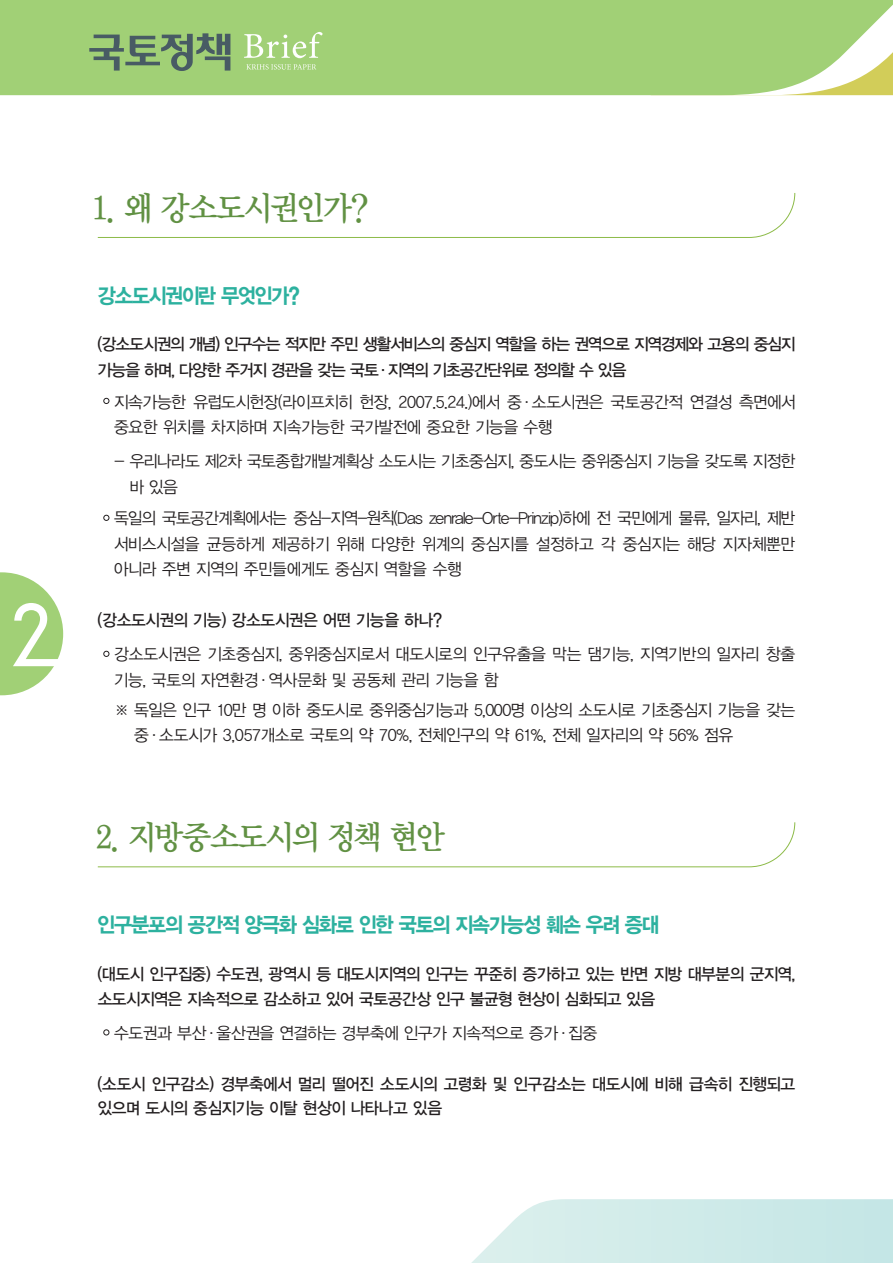
<style>
.page{position:relative;width:893px;height:1263px;background:#fff}
.page>*{position:absolute;margin:0;border:0;box-sizing:border-box;transform-origin:0 0}
.t1{font:33px "YDIY Mj O340";letter-spacing:-.065em;color:#619143;scale:.94 1}
.t2{font:21px "YDIYGO350";letter-spacing:-.065em;color:#2db19f;scale:.94 1}
.t3{font:16.5px/25.5px "YDIYGO320";letter-spacing:-.03em;color:#231f20}
.t4{font:16.5px/25.5px "YDIYGO330";letter-spacing:-.045em;color:#231f20}
.t5{font:16.5px/25.5px "YDIYGO330";letter-spacing:-.07em;color:#231f20}
</style>
<div class="page">
<svg style="left:0;top:572px;width:64px;height:123px"></svg>
<div style="left:0;top:0;width:893px;height:95px;background:#a1d076"></div>
<svg style="left:89px;top:33px;width:141px;height:38px;background:#7da16e"></svg>
<svg style="left:246px;top:64px;width:70px;height:6px"></svg>
<svg style="left:244px;top:32px;width:79px;height:26px"></svg>
<svg style="left:471px;top:1199px;width:422px;height:64px;background:#d2ecea"></svg>
<svg style="left:97px;top:193px;width:698px;height:45px"></svg>
<svg style="left:97px;top:822px;width:698px;height:45px"></svg>
<svg style="left:103px;top:398px;width:6px;height:6px"></svg>
<svg style="left:103px;top:515px;width:6px;height:6px"></svg>
<svg style="left:103px;top:651px;width:6px;height:6px"></svg>
<svg style="left:103px;top:1029px;width:6px;height:6px"></svg>
<p class="t1" style="left:91px;top:191px;width:297px">1. 왜 강소도시권인가?</p>
<p class="t2" style="left:98px;top:284px;width:217px">강소도시권이란 무엇인가?</p>
<p class="t5" style="left:98px;top:332px;width:700px">(강소도시권의 개념) 인구수는 적지만 주민 생활서비스의 중심지 역할을 하는 권역으로 지역경제와 고용의 중심지 가능을 하며, 다양한 주거지 경관을 갖는 국토·지역의 기초공간단위로 정의할 수 있음</p>
<p class="t3" style="left:114px;top:389px;width:683px">지속가능한 유럽도시헌장(라이프치히 헌장, 2007.5.24.)에서 중·소도시권은 국토공간적 연결성 측면에서 중요한 위치를 차지하며 지속가능한 국가발전에 중요한 기능을 수행</p>
<p class="t3" style="left:129px;top:449px;width:667px;text-indent:-15px">- 우리나라도 제2차 국토종합개발계획상 소도시는 기초중심지, 중도시는 중위중심지 기능을 갖도록 지정한 바 있음</p>
<p class="t3" style="left:114px;top:506px;width:683px;text-align:justify">독일의 국토공간계획에서는 중심-지역-원칙(Das zenrale-Orte-Prinzip)하에 전 국민에게 물류, 일자리, 제반 서비스시설을 균등하게 제공하기 위해 다양한 위계의 중심지를 설정하고 각 중심지는 해당 지자체뿐만 아니라 주변 지역의 주민들에게도 중심지 역할을 수행</p>
<p class="t4" style="left:98px;top:608px;width:346px">(강소도시권의 기능) 강소도시권은 어떤 기능을 하나?</p>
<p class="t3" style="left:114px;top:642px;width:683px">강소도시권은 기초중심지, 중위중심지로서 대도시로의 인구유출을 막는 댐기능, 지역기반의 일자리 창출 기능, 국토의 자연환경·역사문화 및 공동체 관리 기능을 함</p>
<p class="t3" style="left:134px;top:697px;width:663px;text-indent:-20px">※ 독일은 인구 10만 명 이하 중도시로 중위중심기능과 5,000명 이상의 소도시로 기초중심지 기능을 갖는 중·소도시가 3,057개소로 국토의 약 70%, 전체인구의 약 61%, 전체 일자리의 약 56% 점유</p>
<p class="t1" style="left:95px;top:820px;width:374px">2. 지방중소도시의 정책 현안</p>
<p class="t2" style="left:97px;top:914px;width:600px">인구분포의 공간적 양극화 심화로 인한 국토의 지속가능성 훼손 우려 증대</p>
<p class="t4" style="left:98px;top:961px;width:700px">(대도시 인구집중) 수도권, 광역시 등 대도시지역의 인구는 꾸준히 증가하고 있는 반면 지방 대부분의 군지역, 소도시지역은 지속적으로 감소하고 있어 국토공간상 인구 불균형 현상이 심화되고 있음</p>
<p class="t3" style="left:114px;top:1020px;width:484px">수도권과 부산·울산권을 연결하는 경부축에 인구가 지속적으로 증가·집중</p>
<p class="t4" style="left:97px;top:1072px;width:699px;line-height:24px">(소도시 인구감소) 경부축에서 멀리 떨어진 소도시의 고령화 및 인구감소는 대도시에 비해 급속히 진행되고 있으며 도시의 중심지기능 이탈 현상이 나타나고 있음</p>
</div>
